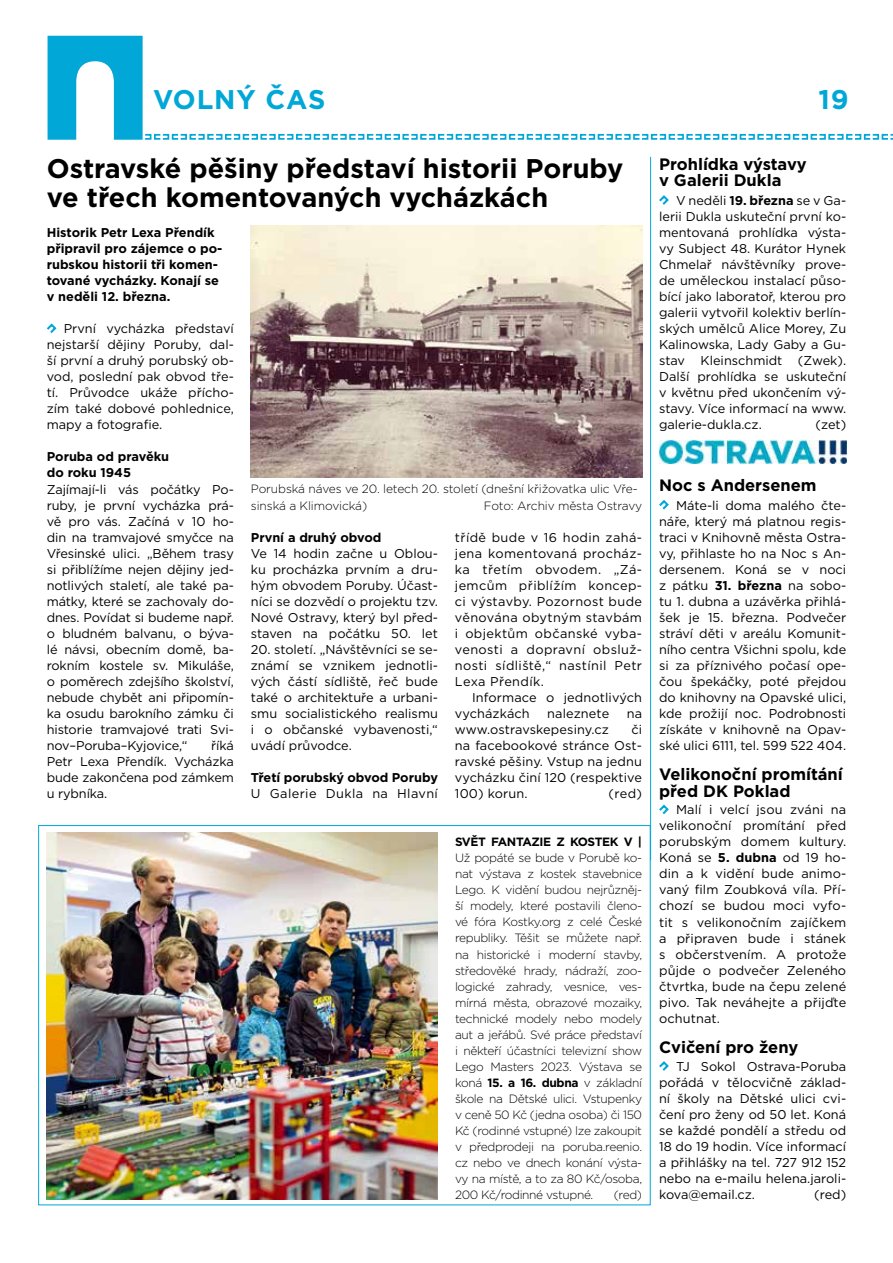
<style>
.page{position:relative;width:893px;height:1263px;background:#fff}
.page>*{position:absolute;margin:0;border:0;box-sizing:border-box;transform-origin:0 0}
.t1{font:700 27px/28.3px "Gotham";color:#000}
.t2{font:700 27px "Gotham";letter-spacing:.03em;color:#00a7d7}
.t3{font:700 16.5px/16.5px "Gotham";color:#000}
.t4{font:12.75px/16px "Gotham";color:#000;text-align:justify}
.t5{font:700 12.75px/16px "Gotham";color:#000}
.t6{font:12.75px "Gotham";letter-spacing:.03em;color:#000}
.t7{font:300 12px/16px "Gotham";letter-spacing:-.025em;color:#000;text-align:justify}
.t8{font:700 12px "Gotham";letter-spacing:-.03em;color:#000}
.s1{font-weight:700}
</style>
<div class="page">
<svg style="left:48px;top:36px;width:845px;height:104px"></svg>
<hr style="left:650px;top:157px;width:1px;height:703px;background:#00a7d7">
<svg style="left:659px;top:195px;width:10px;height:10px"></svg>
<svg style="left:659px;top:500px;width:10px;height:9px"></svg>
<svg style="left:659px;top:804px;width:10px;height:10px"></svg>
<svg style="left:659px;top:1061px;width:10px;height:10px"></svg>
<svg style="left:47px;top:323px;width:10px;height:10px"></svg>
<img style="left:47px;top:832px;width:391px;height:367px">
<img style="left:659px;top:440px;width:187px;height:23px">
<img style="left:251px;top:225px;width:391px;height:252px">
<h1 class="t2" style="left:153px;top:81px;width:174px">VOLNÝ ČAS</h1>
<h1 class="t2" style="left:819px;top:81px;width:32px">19</h1>
<h1 class="t1" style="left:47px;top:155px;width:578px">Ostravské pěšiny představí historii Poruby ve třech komentovaných vycházkách</h1>
<p class="t5" style="left:47px;top:224px;width:177px">Historik Petr Lexa Přendík připravil pro zájemce o po&shy;rubskou historii tři komen&shy;tované vycházky. Konají se v neděli 12. března.</p>
<p class="t4" style="left:47px;top:320px;width:189px;text-indent:17px">První vycházka představí nejstarší dějiny Poruby, dal&shy;ší první a druhý porubský ob&shy;vod, poslední pak obvod tře&shy;tí. Průvodce ukáže přícho&shy;zím také dobové pohlednice, mapy a fotografie.</p>
<p class="t5" style="left:47px;top:449px;width:124px">Poruba od pravěku do roku 1945</p>
<p class="t4" style="left:47px;top:481px;width:189px">Zajímají-li vás počátky Po&shy;ruby, je první vycházka prá&shy;vě pro vás. Začíná v 10 ho&shy;din na tramvajové smyčce na Vřesinské ulici. „Během trasy si přiblížíme nejen dějiny jed&shy;notlivých staletí, ale také pa&shy;mátky, které se zachovaly do&shy;dnes. Povídat si budeme např. o bludném balvanu, o býva&shy;lé návsi, obecním domě, ba&shy;rokním kostele sv. Mikuláše, o poměrech zdejšího školství, nebude chybět ani připomín&shy;ka osudu barokního zámku či historie tramvajové trati Svi&shy;nov–Poruba–Kyjovice,“</p>
<p class="t7" style="left:251px;top:481px;width:388px">Porubská náves ve 20. letech 20. století (dnešní křižovatka ulic Vře&shy;sinská a Klimovická)</p>
<p class="t7" style="left:484px;top:497px;width:160px">Foto: Archiv města Ostravy</p>
<p class="t5" style="left:251px;top:529px;width:132px">První a druhý obvod</p>
<p class="t4" style="left:251px;top:545px;width:189px">Ve 14 hodin začne u Oblou&shy;ku procházka prvním a dru&shy;hým obvodem Poruby. Účast&shy;níci se dozvědí o projektu tzv.<br>Nové Ostravy, který byl před&shy;staven na počátku 50. let</p>
<p class="t4" style="left:251px;top:641px;width:189px">20. století. „Návštěvníci se se&shy;známí se vznikem jednotli&shy;vých částí sídliště, řeč bude také o architektuře a urbani&shy;smu socialistického realismu i o občanské vybavenosti,“ uvádí průvodce.</p>
<p class="t5" style="left:251px;top:770px;width:189px">Třetí porubský obvod Poruby</p>
<p class="t6" style="left:251px;top:786px;width:189px">U Galerie Dukla na Hlavní</p>
<p class="t4" style="left:455px;top:529px;width:189px">třídě bude v 16 hodin zahá&shy;jena komentovaná procház&shy;ka třetím obvodem. „Zá&shy;jemcům přiblížím koncep&shy;ci výstavby. Pozornost bude věnována obytným stavbám i objektům občanské vyba&shy;venosti a dopravní obsluž&shy;nosti sídliště,“ nastínil Petr Lexa Přendík.</p>
<p class="t4" style="left:455px;top:689px;width:189px;text-indent:17px">Informace o jednotlivých vycházkách</p>
<p class="t4" style="left:547px;top:705px;width:63px">naleznete</p>
<p class="t4" style="left:627px;top:705px;width:17px">na</p>
<p class="t4" style="left:455px;top:721px;width:156px">www.ostravskepesiny.cz</p>
<p class="t4" style="left:455px;top:721px;width:189px;text-indent:176px">či na facebookové stránce Ost&shy;ravské pěšiny. Vstup na jednu vycházku činí 120 (respektive 100) korun.</p>
<p class="t4" style="left:47px;top:737px;width:189px;text-indent:164px">říká Petr Lexa Přendík. Vycházka bude zakončena pod zámkem u rybníka.</p>
<p class="t4" style="left:609px;top:786px;width:35px">(red)</p>
<p class="t8" style="left:455px;top:834px;width:189px">SVĚT FANTAZIE Z KOSTEK V |</p>
<p class="t7" style="left:455px;top:850px;width:189px">Už popáté se bude v Porubě ko&shy;nat výstava z kostek stavebnice Lego. K vidění budou nejrůzněj&shy;ší modely, které postavili členo&shy;vé fóra Kostky.org z celé České republiky. Těšit se můžete např. na historické i moderní stavby, středověké hrady, nádraží, zoo&shy;logické zahrady, vesnice, ves&shy;mírná města, obrazové mozaiky, technické modely nebo modely aut a jeřábů. Své práce představí i někteří účastníci televizní show Lego Masters 2023. Výstava se koná <span class="s1">15. a 16. dubna</span> v základní škole na Dětské ulici. Vstupenky v ceně 50 Kč (jedna osoba) či 150<br>Kč (rodinné vstupné) lze zakoupit v předprodeji na poruba.reenio. cz nebo ve dnech konání výsta&shy;vy na místě, a to za 80 Kč/osoba, 200 Kč/rodinné vstupné.</p>
<p class="t7" style="left:614px;top:1186px;width:30px">(red)</p>
<p class="t3" style="left:659px;top:156px;width:149px">Prohlídka výstavy v Galerii Dukla</p>
<p class="t4" style="left:659px;top:192px;width:189px;text-indent:17px">V neděli <span class="s1">19. března</span> se v Ga&shy;lerii Dukla uskuteční první ko&shy;mentovaná prohlídka výsta&shy;vy Subject 48. Kurátor Hynek Chmelař návštěvníky prove&shy;de uměleckou instalací půso&shy;bící jako laboratoř, kterou pro galerii vytvořil kolektiv berlín&shy;ských umělců Alice Morey, Zu Kalinowska, Lady Gaby a Gu&shy;stav Kleinschmidt (Zwek).<br>Další prohlídka se uskuteční v květnu před ukončením vý&shy;stavy. Více informací na www. galerie-dukla.cz.</p>
<p class="t4" style="left:815px;top:417px;width:32px">(zet)</p>
<p class="t3" style="left:659px;top:477px;width:159px">Noc s Andersenem</p>
<p class="t4" style="left:659px;top:497px;width:189px;text-indent:17px">Máte-li doma malého čte&shy;náře, který má platnou regis&shy;traci v Knihovně města Ostra&shy;vy, přihlaste ho na Noc s An&shy;dersenem. Koná se v noci z pátku <span class="s1">31. března</span> na sobo&shy;tu 1. dubna a uzávěrka přihlá&shy;šek je 15. března. Podvečer stráví děti v areálu Komunit&shy;ního centra Všichni spolu, kde si za příznivého počasí ope&shy;čou špekáčky, poté přejdou do knihovny na Opavské ulici, kde prožijí noc. Podrobnosti získáte v knihovně na Opav&shy;ské ulici 6111, tel. 599 522 404.</p>
<p class="t3" style="left:659px;top:766px;width:185px">Velikonoční promítání před DK Poklad</p>
<p class="t4" style="left:659px;top:801px;width:189px;text-indent:17px">Malí i velcí jsou zváni na velikonoční promítání před porubským domem kultury.<br>Koná se <span class="s1">5. dubna</span> od 19 ho&shy;din a k vidění bude animo&shy;vaný film Zoubková víla. Pří&shy;chozí se budou moci vyfo&shy;tit s velikonočním zajíčkem a připraven bude i stánek s občerstvením. A protože půjde o podvečer Zeleného čtvrtka, bude na čepu zelené pivo. Tak neváhejte a přijďte ochutnat.</p>
<p class="t3" style="left:659px;top:1038px;width:141px">Cvičení pro ženy</p>
<p class="t4" style="left:659px;top:1058px;width:189px;text-indent:17px">TJ Sokol Ostrava-Poruba pořádá v tělocvičně základ&shy;ní školy na Dětské ulici cvi&shy;čení pro ženy od 50 let. Koná se každé pondělí a středu od 18 do 19 hodin. Více informací a přihlášky na tel. 727 912 152 nebo na e-mailu helena.jaroli&shy;kova@email.cz.</p>
<p class="t4" style="left:814px;top:1186px;width:33px">(red)</p>
</div>
